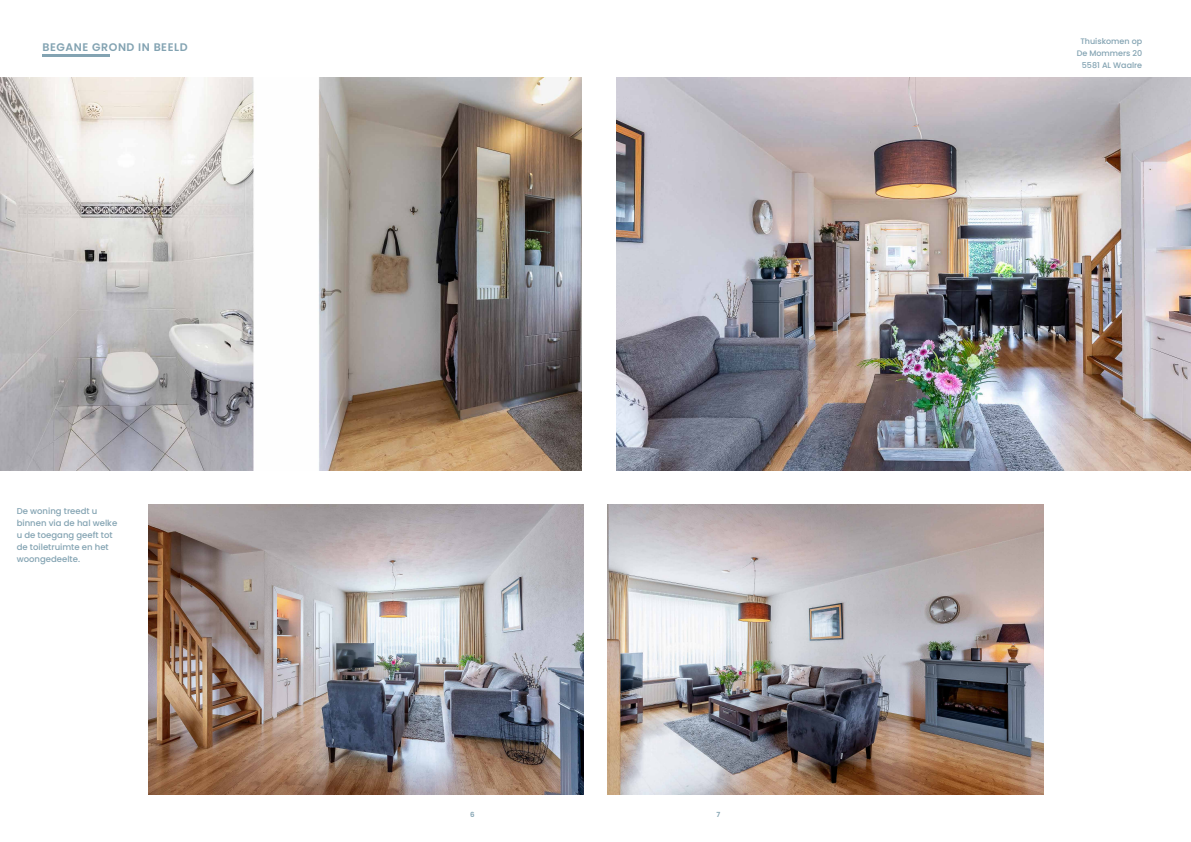
<style>
.page{position:relative;width:1191px;height:842px;background:#fff}
.page>*{position:absolute;margin:0;border:0;box-sizing:border-box;transform-origin:0 0}
.t1{font:600 11px "Poppins";letter-spacing:.05em;color:#83a3b2}
.t2{font:500 8.5px/12px "Poppins";color:#83a3b2}
.t3{font:500 8px "Poppins";color:#83a3b2}
.t4{font:600 7px "Poppins";color:#83a3b2}
</style>
<div class="page">
<img style="left:616px;top:78px;width:575px;height:393px">
<img style="left:0;top:78px;width:581px;height:393px">
<hr style="left:43px;top:55px;width:67px;height:2px;background:#83a3b2">
<img style="left:608px;top:505px;width:435px;height:289px">
<img style="left:148px;top:505px;width:435px;height:289px">
<p class="t1" style="left:43px;top:40px;width:147px">BEGANE GROND IN BEELD</p>
<p class="t2" style="left:17px;top:505px;width:102px">De woning treedt u binnen via de hal welke u de toegang geeft tot de toiletruimte en het woongedeelte.</p>
<p class="t4" style="left:470px;top:810px;width:6px">6</p>
<p class="t4" style="left:716px;top:810px;width:5px">7</p>
<p class="t3" style="left:1080px;top:36px;width:63px">Thuiskomen op</p>
<p class="t3" style="left:1076px;top:48px;width:67px">De Mommers 20</p>
<p class="t3" style="left:1081px;top:60px;width:62px">5581 AL Waalre</p>
</div>
